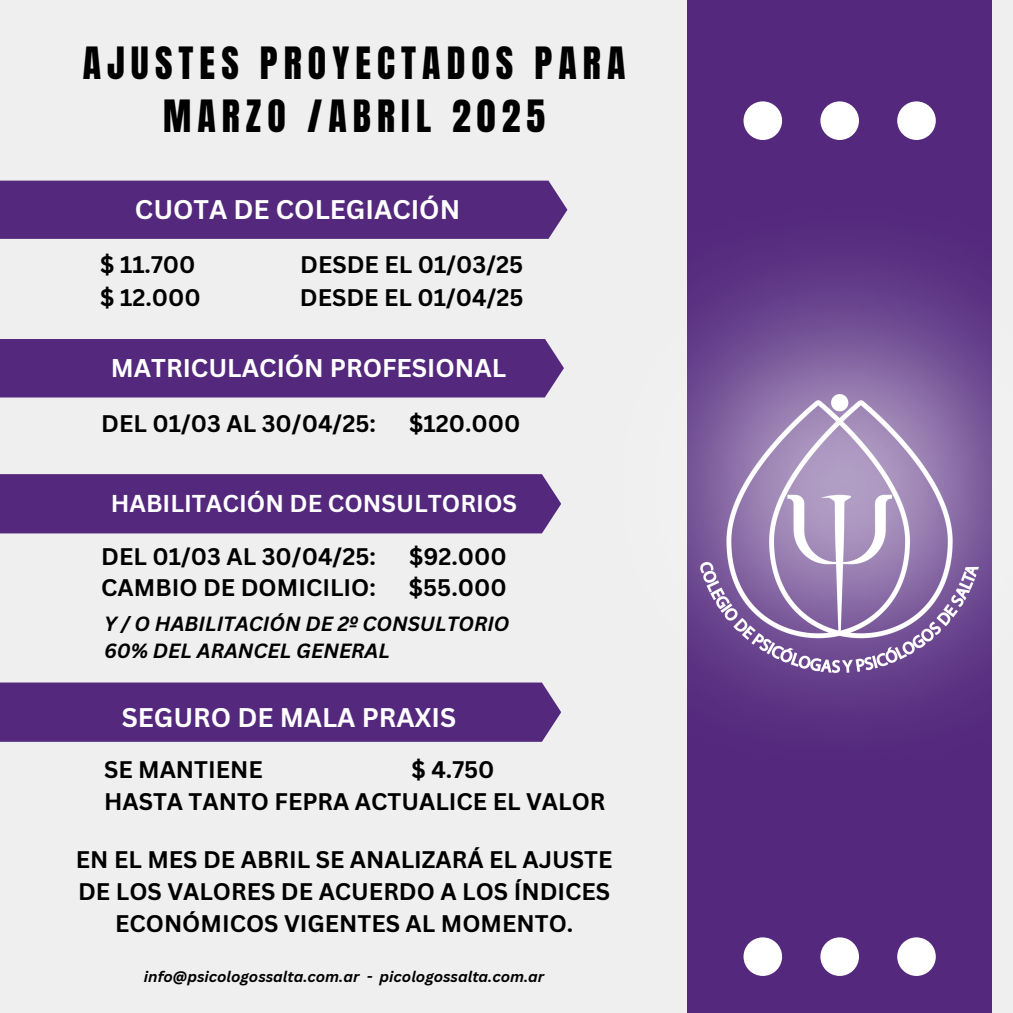
<style>
.page{position:relative;width:1013px;height:1013px;background:#fff}
.page>*{position:absolute;margin:0;border:0;box-sizing:border-box;transform-origin:0 0}
.t1{font:37.88px/52.5px "Anton";letter-spacing:.16em;color:#000;text-align:center}
.t2{font:700 26.25px "Canva Sans";color:#fff}
.t3{font:700 25px "Canva Sans";color:#fff}
.t4{font:700 23.75px "Canva Sans";color:#fff}
.t5{font:700 23.38px/31.9px "Canva Sans";color:#000}
.t6{font:italic 700 20px/27.2px "Canva Sans";color:#000}
.t7{font:italic 700 15px "Canva Sans";color:#000}
</style>
<div class="page">
<div style="left:0;top:0;width:1012px;height:1012px;background:#efefef"></div>
<div style="left:687px;top:0;width:304px;height:1012px;background:#53287d"></div>
<svg style="left:743px;top:937px;width:192px;height:38px"></svg>
<img style="left:534px;top:177px;width:458px;height:609px">
<div style="left:0;top:181px;width:567px;height:58px;background:#53287d"></div>
<div style="left:0;top:682px;width:561px;height:59px;background:#53287d"></div>
<div style="left:0;top:474px;width:561px;height:59px;background:#53287d"></div>
<svg style="left:743px;top:101px;width:192px;height:39px"></svg>
<img style="left:661px;top:373px;width:331px;height:309px">
<div style="left:0;top:338px;width:564px;height:59px;background:#53287d"></div>
<p class="t1" style="left:83px;top:38px;width:544px">AJUSTES PROYECTADOS PARA<br>MARZO /ABRIL 2025</p>
<p class="t2" style="left:135px;top:191px;width:327px">CUOTA DE COLEGIACIÓN</p>
<h1 class="t5" style="left:100px;top:248px;width:97px">$ 11.700</h1>
<h1 class="t5" style="left:300px;top:248px;width:224px">DESDE EL 01/03/25</h1>
<h1 class="t5" style="left:100px;top:281px;width:102px">$ 12.000</h1>
<h1 class="t5" style="left:300px;top:281px;width:225px">DESDE EL 01/04/25</h1>
<h3 class="t3" style="left:111px;top:350px;width:397px">MATRICULACIÓN PROFESIONAL</h3>
<p class="t5" style="left:101px;top:407px;width:276px">DEL 01/03 AL 30/04/25:</p>
<p class="t5" style="left:409px;top:407px;width:113px">$120.000</p>
<h2 class="t4" style="left:111px;top:486px;width:408px">HABILITACIÓN DE CONSULTORIOS</h2>
<h3 class="t5" style="left:101px;top:540px;width:276px">DEL 01/03 AL 30/04/25:</h3>
<h3 class="t5" style="left:409px;top:540px;width:99px">$92.000</h3>
<h2 class="t5" style="left:101px;top:570px;width:276px">CAMBIO DE DOMICILIO:</h2>
<h2 class="t5" style="left:409px;top:570px;width:99px">$55.000</h2>
<h4 class="t6" style="left:104px;top:609px;width:407px">Y / O HABILITACIÓN DE 2º CONSULTORIO<br>60% DEL ARANCEL GENERAL</h4>
<h3 class="t2" style="left:122px;top:698px;width:336px">SEGURO DE MALA PRAXIS</h3>
<h2 class="t5" style="left:104px;top:752px;width:160px">SE MANTIENE</h2>
<h2 class="t5" style="left:104px;top:752px;width:503px;line-height:32.5px;text-indent:307px">$ 4.750<br>HASTA TANTO FEPRA ACTUALICE EL VALOR</h2>
<h3 class="t5" style="left:76px;top:843px;width:538px;text-align:center">EN EL MES DE ABRIL SE ANALIZARÁ EL AJUSTE<br>DE LOS VALORES DE ACUERDO A LOS ÍNDICES<br>ECONÓMICOS VIGENTES AL MOMENTO.</h3>
<p class="t7" style="left:144px;top:965px;width:402px">info@psicologossalta.com.ar - picologossalta.com.ar</p>
</div>
